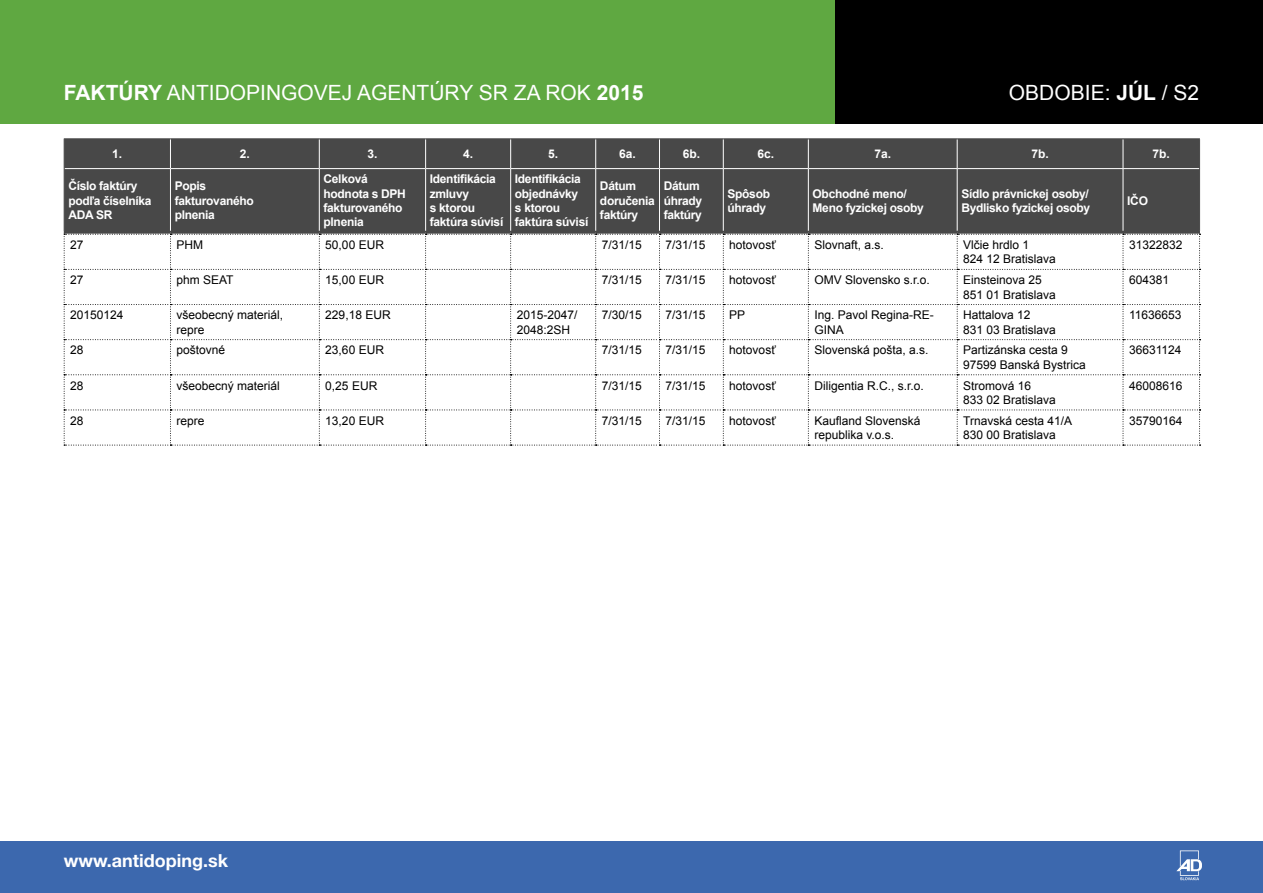
<style>
.page{position:relative;width:1263px;height:893px;background:#fff}
.page>*{position:absolute;margin:0;border:0;box-sizing:border-box;transform-origin:0 0}
.t1{font:21px "Arial";color:#fff}
.t2{font:700 18px "Helvetica Neue CE";color:#fff}
.t3{font:12px/14.4px "Arial";color:#000}
.t4{font:700 12px/14.4px "Arial";letter-spacing:-.025em;color:#fff}
.s1{font-weight:700}
</style>
<div class="page">
<div style="left:0;top:0;width:1263px;height:123px;background:#5fa841"></div>
<div style="left:835px;top:0;width:428px;height:123px;background:#000"></div>
<div style="left:0;top:842px;width:1263px;height:51px;background:#3c68ae"></div>
<svg style="left:1176px;top:850px;width:26px;height:30px"></svg>
<div style="left:65px;top:139px;width:1134px;height:92px;background:#484848"></div>
<svg style="left:170px;top:139px;width:1px;height:29px"></svg>
<svg style="left:319px;top:139px;width:1px;height:29px"></svg>
<svg style="left:425px;top:139px;width:1px;height:29px"></svg>
<svg style="left:510px;top:139px;width:1px;height:29px"></svg>
<svg style="left:595px;top:139px;width:1px;height:29px"></svg>
<svg style="left:659px;top:139px;width:1px;height:29px"></svg>
<svg style="left:723px;top:139px;width:1px;height:29px"></svg>
<svg style="left:808px;top:139px;width:1px;height:29px"></svg>
<svg style="left:957px;top:139px;width:1px;height:29px"></svg>
<svg style="left:1123px;top:139px;width:1px;height:29px"></svg>
<hr style="left:65px;top:168px;width:105px;height:1px;background:#fff">
<hr style="left:170px;top:168px;width:149px;height:1px;background:#fff">
<hr style="left:170px;top:169px;width:1px;height:62px;background:#fff">
<hr style="left:319px;top:168px;width:107px;height:1px;background:#fff">
<hr style="left:319px;top:169px;width:1px;height:62px;background:#fff">
<hr style="left:426px;top:168px;width:85px;height:1px;background:#fff">
<hr style="left:425px;top:169px;width:1px;height:62px;background:#fff">
<hr style="left:511px;top:168px;width:85px;height:1px;background:#fff">
<hr style="left:510px;top:169px;width:1px;height:62px;background:#fff">
<hr style="left:596px;top:168px;width:63px;height:1px;background:#fff">
<hr style="left:595px;top:169px;width:1px;height:62px;background:#fff">
<hr style="left:659px;top:168px;width:64px;height:1px;background:#fff">
<hr style="left:659px;top:169px;width:1px;height:62px;background:#fff">
<hr style="left:723px;top:168px;width:85px;height:1px;background:#fff">
<hr style="left:723px;top:169px;width:1px;height:62px;background:#fff">
<hr style="left:808px;top:168px;width:149px;height:1px;background:#fff">
<hr style="left:808px;top:169px;width:1px;height:62px;background:#fff">
<hr style="left:957px;top:168px;width:166px;height:1px;background:#fff">
<hr style="left:957px;top:169px;width:1px;height:62px;background:#fff">
<hr style="left:1123px;top:168px;width:76px;height:1px;background:#fff">
<hr style="left:1123px;top:169px;width:1px;height:62px;background:#fff">
<hr style="left:64px;top:138px;width:106px;height:1px;background:#484848">
<hr style="left:64px;top:139px;width:1px;height:30px;background:#484848">
<hr style="left:170px;top:138px;width:149px;height:1px;background:#484848">
<hr style="left:319px;top:138px;width:107px;height:1px;background:#484848">
<hr style="left:426px;top:138px;width:85px;height:1px;background:#484848">
<hr style="left:511px;top:138px;width:85px;height:1px;background:#484848">
<hr style="left:596px;top:138px;width:63px;height:1px;background:#484848">
<hr style="left:659px;top:138px;width:64px;height:1px;background:#484848">
<hr style="left:723px;top:138px;width:85px;height:1px;background:#484848">
<hr style="left:808px;top:138px;width:149px;height:1px;background:#484848">
<hr style="left:957px;top:138px;width:166px;height:1px;background:#484848">
<hr style="left:1123px;top:138px;width:77px;height:1px;background:#484848">
<hr style="left:1199px;top:139px;width:1px;height:30px;background:#484848">
<hr style="left:64px;top:169px;width:1px;height:62px;background:#484848">
<hr style="left:1199px;top:169px;width:1px;height:62px;background:#484848">
<hr style="left:64px;top:231px;width:106px;height:3px;background:#484848">
<hr style="left:170px;top:231px;width:149px;height:3px;background:#484848">
<hr style="left:319px;top:231px;width:107px;height:3px;background:#484848">
<hr style="left:426px;top:231px;width:85px;height:3px;background:#484848">
<hr style="left:511px;top:231px;width:85px;height:3px;background:#484848">
<hr style="left:596px;top:231px;width:63px;height:3px;background:#484848">
<hr style="left:659px;top:231px;width:64px;height:3px;background:#484848">
<hr style="left:723px;top:231px;width:85px;height:3px;background:#484848">
<hr style="left:808px;top:231px;width:149px;height:3px;background:#484848">
<hr style="left:957px;top:231px;width:166px;height:3px;background:#484848">
<hr style="left:1123px;top:231px;width:77px;height:3px;background:#484848">
<svg style="left:64px;top:234px;width:1136px;height:212px"></svg>
<p class="t1" style="left:64px;top:79px;width:581px"><span class="s1">FAKTÚRY</span> ANTIDOPINGOVEJ AGENTÚRY SR ZA ROK <span class="s1">2015</span></p>
<p class="t1" style="left:1009px;top:79px;width:192px">OBDOBIE: <span class="s1">JÚL</span> / S2</p>
<p class="t4" style="left:112px;top:147px;width:12px">1.</p>
<p class="t4" style="left:240px;top:147px;width:12px">2.</p>
<p class="t4" style="left:367px;top:147px;width:12px">3.</p>
<p class="t4" style="left:463px;top:147px;width:12px">4.</p>
<p class="t4" style="left:548px;top:147px;width:12px">5.</p>
<p class="t4" style="left:619px;top:147px;width:18px">6a.</p>
<p class="t4" style="left:683px;top:147px;width:19px">6b.</p>
<p class="t4" style="left:757px;top:147px;width:18px">6c.</p>
<p class="t4" style="left:874px;top:147px;width:18px">7a.</p>
<p class="t4" style="left:1031px;top:147px;width:19px">7b.</p>
<p class="t4" style="left:1152px;top:147px;width:19px">7b.</p>
<p class="t4" style="left:68px;top:179px;width:85px">Číslo faktúry podľa číselníka<br>ADA SR</p>
<p class="t4" style="left:175px;top:179px;width:81px">Popis fakturovaného plnenia</p>
<p class="t4" style="left:324px;top:172px;width:84px">Celková hodnota s DPH fakturovaného plnenia</p>
<p class="t4" style="left:430px;top:172px;width:75px">Identifikácia zmluvy<br>s ktorou faktúra súvisí</p>
<p class="t4" style="left:515px;top:172px;width:68px">Identifikácia objednávky</p>
<p class="t4" style="left:600px;top:179px;width:56px">Dátum doručenia faktúry</p>
<p class="t4" style="left:664px;top:179px;width:40px">Dátum úhrady faktúry</p>
<p class="t4" style="left:727px;top:187px;width:44px">Spôsob úhrady</p>
<p class="t4" style="left:813px;top:187px;width:113px">Obchodné meno/<br>Meno fyzickej osoby</p>
<p class="t4" style="left:961px;top:187px;width:130px">Sídlo právnickej osoby/<br>Bydlisko fyzickej osoby</p>
<p class="t4" style="left:1127px;top:194px;width:22px">IČO</p>
<p class="t4" style="left:515px;top:201px;width:75px">s ktorou faktúra súvisí</p>
<p class="t3" style="left:70px;top:238px;width:15px">27</p>
<p class="t3" style="left:176px;top:238px;width:28px">PHM</p>
<p class="t3" style="left:325px;top:238px;width:60px">50,00 EUR</p>
<p class="t3" style="left:602px;top:238px;width:42px">7/31/15</p>
<p class="t3" style="left:665px;top:238px;width:42px">7/31/15</p>
<p class="t3" style="left:729px;top:238px;width:48px">hotovosť</p>
<p class="t3" style="left:814px;top:238px;width:71px">Slovnaft, a.s.</p>
<p class="t3" style="left:963px;top:238px;width:94px">Vlčie hrdlo 1<br>824 12 Bratislava</p>
<p class="t3" style="left:1129px;top:238px;width:55px">31322832</p>
<p class="t3" style="left:70px;top:273px;width:15px">27</p>
<p class="t3" style="left:176px;top:273px;width:59px">phm SEAT</p>
<p class="t3" style="left:325px;top:273px;width:60px">15,00 EUR</p>
<p class="t3" style="left:602px;top:273px;width:42px">7/31/15</p>
<p class="t3" style="left:665px;top:273px;width:42px">7/31/15</p>
<p class="t3" style="left:729px;top:273px;width:48px">hotovosť</p>
<p class="t3" style="left:814px;top:273px;width:117px">OMV Slovensko s.r.o.</p>
<p class="t3" style="left:963px;top:273px;width:94px">Einsteinova 25<br>851 01 Bratislava</p>
<p class="t3" style="left:1129px;top:273px;width:42px">604381</p>
<p class="t3" style="left:70px;top:308px;width:55px">20150124</p>
<p class="t3" style="left:176px;top:308px;width:108px">všeobecný materiál, repre</p>
<p class="t3" style="left:325px;top:308px;width:67px">229,18 EUR</p>
<p class="t3" style="left:517px;top:308px;width:62px">2015-2047/<br>2048:2SH</p>
<p class="t3" style="left:602px;top:308px;width:42px">7/30/15</p>
<p class="t3" style="left:665px;top:308px;width:42px">7/31/15</p>
<p class="t3" style="left:729px;top:308px;width:18px">PP</p>
<p class="t3" style="left:814px;top:308px;width:121px">Ing. Pavol Regina-RE-<br>GINA</p>
<p class="t3" style="left:963px;top:308px;width:94px">Hattalova 12<br>831 03 Bratislava</p>
<p class="t3" style="left:1129px;top:308px;width:54px">11636653</p>
<p class="t3" style="left:70px;top:343px;width:15px">28</p>
<p class="t3" style="left:176px;top:343px;width:50px">poštovné</p>
<p class="t3" style="left:325px;top:343px;width:60px">23,60 EUR</p>
<p class="t3" style="left:602px;top:343px;width:42px">7/31/15</p>
<p class="t3" style="left:665px;top:343px;width:42px">7/31/15</p>
<p class="t3" style="left:729px;top:343px;width:48px">hotovosť</p>
<p class="t3" style="left:814px;top:343px;width:116px">Slovenská pošta, a.s.</p>
<p class="t3" style="left:963px;top:343px;width:124px">Partizánska cesta 9<br>97599 Banská Bystrica</p>
<p class="t3" style="left:1129px;top:343px;width:54px">36631124</p>
<p class="t3" style="left:70px;top:378px;width:15px">28</p>
<p class="t3" style="left:176px;top:378px;width:105px">všeobecný materiál</p>
<p class="t3" style="left:325px;top:378px;width:54px">0,25 EUR</p>
<p class="t3" style="left:602px;top:378px;width:42px">7/31/15</p>
<p class="t3" style="left:665px;top:378px;width:42px">7/31/15</p>
<p class="t3" style="left:729px;top:378px;width:48px">hotovosť</p>
<p class="t3" style="left:814px;top:378px;width:111px">Diligentia R.C., s.r.o.</p>
<p class="t3" style="left:963px;top:378px;width:94px">Stromová 16<br>833 02 Bratislava</p>
<p class="t3" style="left:1129px;top:378px;width:55px">46008616</p>
<p class="t3" style="left:70px;top:413px;width:15px">28</p>
<p class="t3" style="left:176px;top:413px;width:30px">repre</p>
<p class="t3" style="left:325px;top:413px;width:60px">13,20 EUR</p>
<p class="t3" style="left:602px;top:413px;width:42px">7/31/15</p>
<p class="t3" style="left:665px;top:413px;width:42px">7/31/15</p>
<p class="t3" style="left:729px;top:413px;width:48px">hotovosť</p>
<p class="t3" style="left:814px;top:413px;width:108px">Kaufland Slovenská republika v.o.s.</p>
<p class="t3" style="left:963px;top:413px;width:110px">Trnavská cesta 41/A<br>830 00 Bratislava</p>
<p class="t3" style="left:1129px;top:413px;width:55px">35790164</p>
<p class="t2" style="left:64px;top:850px;width:166px">www.antidoping.sk</p>
</div>
